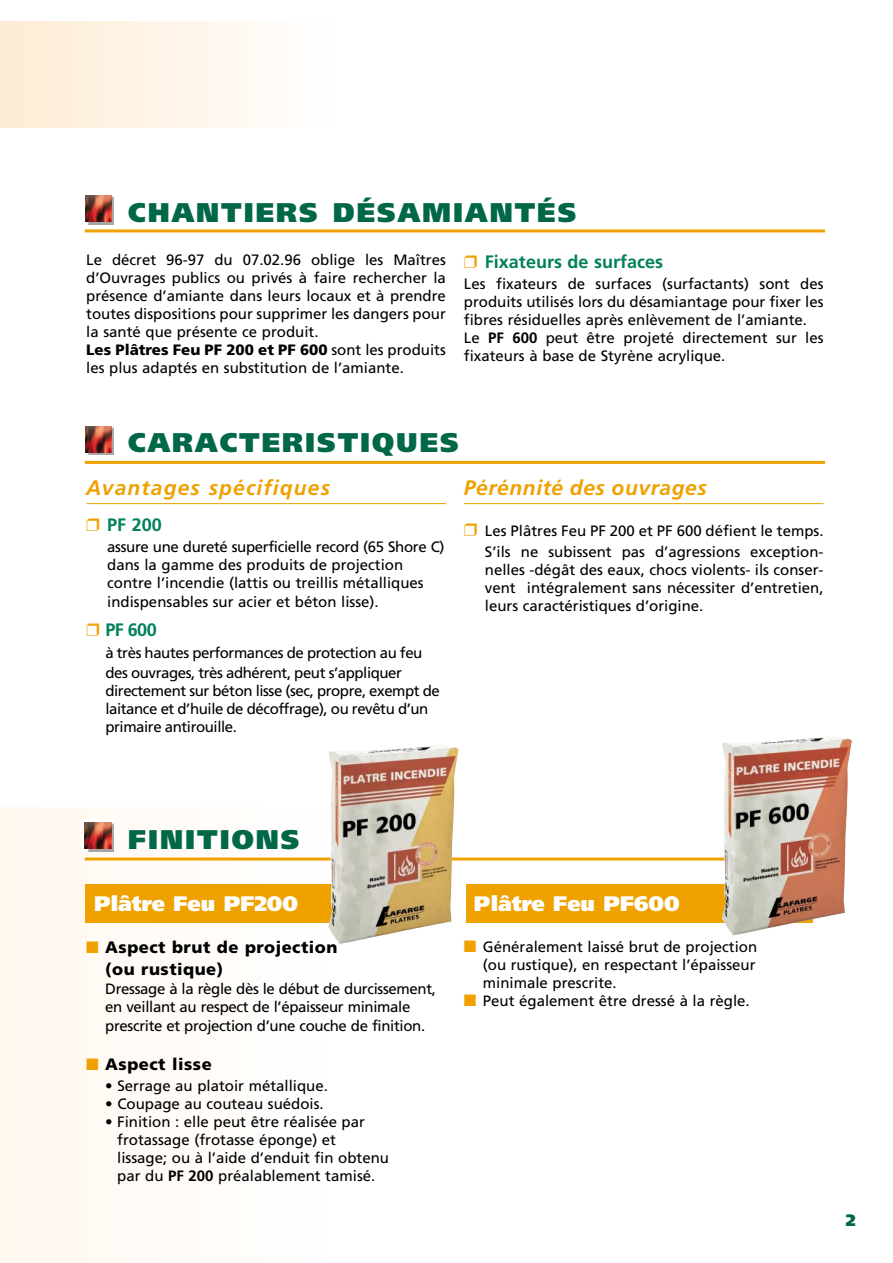
<style>
.page{position:relative;width:893px;height:1263px;background:#fff}
.page>*{position:absolute;margin:0;border:0;box-sizing:border-box;transform-origin:0 0}
.t1{font:900 27px "Frutiger";letter-spacing:.075em;color:#006749}
.t2{font:900 21px "Frutiger";color:#fff}
.t3{font:italic 700 21px "Frutiger";letter-spacing:.055em;color:#efa100}
.t4{font:italic 700 21px "Frutiger";letter-spacing:.03em;color:#efa100}
.t5{font:700 18px "Frutiger";color:#00805b}
.t6{font:900 16.5px/21.6px "Frutiger";letter-spacing:.03em;color:#000}
.t7{font:900 16.5px "Frutiger";color:#006749}
.t8{font:15px/18px "Frutiger";color:#000}
.t9{font:15px/18px "Frutiger";letter-spacing:-.03em;color:#000}
.t10{font:15px/18.6px "Frutiger";letter-spacing:-.02em;color:#000}
.s1{font-weight:900}
.s2{color:#efa100}
.s3{font-weight:700}
</style>
<div class="page">
<div style="left:0;top:808px;width:6px;height:455px;background:#fff8ef"></div>
<div style="left:11px;top:808px;width:11px;height:455px;background:#fff8ef"></div>
<div style="left:27px;top:808px;width:11px;height:455px;background:#fff8f0"></div>
<div style="left:43px;top:808px;width:11px;height:455px;background:#fff9f1"></div>
<div style="left:58px;top:808px;width:12px;height:455px;background:#fff9f2"></div>
<div style="left:74px;top:808px;width:12px;height:455px;background:#fff9f2"></div>
<div style="left:90px;top:808px;width:11px;height:455px;background:#fffaf3"></div>
<div style="left:106px;top:808px;width:11px;height:455px;background:#fffaf4"></div>
<div style="left:122px;top:808px;width:11px;height:455px;background:#fffaf5"></div>
<div style="left:138px;top:808px;width:11px;height:455px;background:#fffaf5"></div>
<div style="left:153px;top:808px;width:12px;height:455px;background:#fffbf6"></div>
<div style="left:169px;top:808px;width:12px;height:455px;background:#fffcf7"></div>
<div style="left:185px;top:808px;width:11px;height:455px;background:#fffcf8"></div>
<div style="left:201px;top:808px;width:11px;height:455px;background:#fffcf9"></div>
<div style="left:217px;top:808px;width:11px;height:455px;background:#fffcf9"></div>
<div style="left:233px;top:808px;width:11px;height:455px;background:#fffdfa"></div>
<div style="left:249px;top:808px;width:11px;height:455px;background:#fffdfb"></div>
<hr style="left:86px;top:503px;width:360px;height:1px;background:#efa100">
<hr style="left:464px;top:503px;width:359px;height:1px;background:#efa100">
<img style="left:85px;top:426px;width:28px;height:29px">
<img style="left:85px;top:426px;width:26px;height:26px">
<img style="left:85px;top:195px;width:28px;height:29px">
<img style="left:85px;top:196px;width:26px;height:26px">
<div style="left:85px;top:884px;width:345px;height:39px;background:#efa100"></div>
<div style="left:466px;top:885px;width:346px;height:38px;background:#efa100"></div>
<hr style="left:85px;top:229px;width:740px;height:3px;background:#efa100">
<hr style="left:85px;top:461px;width:740px;height:3px;background:#efa100">
<img style="left:82px;top:820px;width:31px;height:31px">
<img style="left:85px;top:823px;width:26px;height:26px">
<hr style="left:85px;top:858px;width:740px;height:3px;background:#efa100">
<img style="left:328px;top:745px;width:131px;height:199px">
<img style="left:721px;top:737px;width:131px;height:198px">
<hr style="left:0;top:21px;width:1px;height:106px;background:#fdebd2">
<hr style="left:1px;top:21px;width:3px;height:106px;background:#fdebd3">
<hr style="left:7px;top:21px;width:3px;height:106px;background:#fdecd4">
<hr style="left:13px;top:21px;width:3px;height:106px;background:#fdecd5">
<hr style="left:19px;top:21px;width:3px;height:106px;background:#fdedd6">
<hr style="left:25px;top:21px;width:3px;height:106px;background:#fdedd7">
<hr style="left:31px;top:21px;width:3px;height:106px;background:#feedd7">
<hr style="left:37px;top:21px;width:3px;height:106px;background:#feeed8">
<hr style="left:43px;top:21px;width:3px;height:106px;background:#feeed9">
<hr style="left:49px;top:21px;width:3px;height:106px;background:#feefda">
<hr style="left:55px;top:21px;width:3px;height:106px;background:#feefda">
<hr style="left:61px;top:21px;width:3px;height:106px;background:#feefdb">
<hr style="left:67px;top:21px;width:3px;height:106px;background:#feefdc">
<hr style="left:73px;top:21px;width:3px;height:106px;background:#fef0dd">
<hr style="left:79px;top:21px;width:3px;height:106px;background:#fef0de">
<hr style="left:85px;top:21px;width:3px;height:106px;background:#fef0df">
<hr style="left:91px;top:21px;width:3px;height:106px;background:#fef1e0">
<hr style="left:97px;top:21px;width:3px;height:106px;background:#fef1e0">
<hr style="left:103px;top:21px;width:3px;height:106px;background:#fff2e1">
<hr style="left:109px;top:21px;width:3px;height:106px;background:#fff2e2">
<hr style="left:115px;top:21px;width:3px;height:106px;background:#fff2e3">
<hr style="left:121px;top:21px;width:3px;height:106px;background:#fff2e3">
<hr style="left:127px;top:21px;width:3px;height:106px;background:#fff3e4">
<hr style="left:133px;top:21px;width:3px;height:106px;background:#fff3e5">
<hr style="left:139px;top:21px;width:3px;height:106px;background:#fff3e6">
<hr style="left:145px;top:21px;width:3px;height:106px;background:#fff4e6">
<hr style="left:151px;top:21px;width:3px;height:106px;background:#fff4e7">
<hr style="left:157px;top:21px;width:3px;height:106px;background:#fff5e8">
<hr style="left:163px;top:21px;width:3px;height:106px;background:#fff5e9">
<hr style="left:169px;top:21px;width:3px;height:106px;background:#fff5ea">
<hr style="left:175px;top:21px;width:3px;height:106px;background:#fff5ea">
<hr style="left:181px;top:21px;width:3px;height:106px;background:#fff6eb">
<hr style="left:187px;top:21px;width:3px;height:106px;background:#fff6ec">
<hr style="left:193px;top:21px;width:3px;height:106px;background:#fff7ec">
<hr style="left:199px;top:21px;width:3px;height:106px;background:#fff7ed">
<hr style="left:205px;top:21px;width:3px;height:106px;background:#fff7ee">
<hr style="left:211px;top:21px;width:3px;height:106px;background:#fff8ef">
<hr style="left:217px;top:21px;width:3px;height:106px;background:#fff8ef">
<hr style="left:223px;top:21px;width:3px;height:106px;background:#fff8f0">
<hr style="left:229px;top:21px;width:3px;height:106px;background:#fff9f1">
<hr style="left:235px;top:21px;width:3px;height:106px;background:#fff9f2">
<hr style="left:241px;top:21px;width:3px;height:106px;background:#fff9f2">
<hr style="left:247px;top:21px;width:3px;height:106px;background:#fffaf3">
<hr style="left:253px;top:21px;width:3px;height:106px;background:#fffaf4">
<hr style="left:259px;top:21px;width:3px;height:106px;background:#fffaf5">
<hr style="left:265px;top:21px;width:3px;height:106px;background:#fffaf5">
<hr style="left:271px;top:21px;width:3px;height:106px;background:#fffbf6">
<hr style="left:277px;top:21px;width:3px;height:106px;background:#fffcf7">
<hr style="left:283px;top:21px;width:3px;height:106px;background:#fffcf8">
<hr style="left:289px;top:21px;width:3px;height:106px;background:#fffcf9">
<hr style="left:295px;top:21px;width:3px;height:106px;background:#fffcf9">
<hr style="left:301px;top:21px;width:3px;height:106px;background:#fffdfa">
<hr style="left:307px;top:21px;width:3px;height:106px;background:#fffdfb">
<h1 class="t1" style="left:128px;top:201px;width:449px">CHANTIERS DÉSAMIANTÉS</h1>
<p class="t8" style="left:86px;top:252px;width:361px">Le décret 96-97 du 07.02.96 oblige les Maîtres d’Ouvrages publics ou privés à faire rechercher la présence d’amiante dans leurs locaux et à prendre toutes dispositions pour supprimer les dangers pour la santé que présente ce produit.<br><span class="s1">Les Plâtres Feu PF 200 et PF 600</span> sont les produits les plus adaptés en substitution de l’amiante.</p>
<p class="t5" style="left:464px;top:254px;width:200px"><span class="s2">❒</span> Fixateurs de surfaces</p>
<p class="t8" style="left:464px;top:276px;width:361px">Les fixateurs de surfaces (surfactants) sont des produits utilisés lors du désamiantage pour fixer les fibres résiduelles après enlèvement de l’amiante.<br>Le <span class="s3">PF 600</span> peut être projeté directement sur les fixateurs à base de Styrène acrylique.</p>
<h1 class="t1" style="left:128px;top:432px;width:332px">CARACTERISTIQUES</h1>
<h2 class="t3" style="left:86px;top:479px;width:245px">Avantages spécifiques</h2>
<p class="t5" style="left:86px;top:517px;width:77px"><span class="s2">❒</span> PF 200</p>
<p class="t8" style="left:107px;top:539px;width:339px">assure une dureté superficielle record (65 Shore C) dans la gamme des produits de projection contre l’incendie (lattis ou treillis métalliques indispensables sur acier et béton lisse).</p>
<p class="t5" style="left:86px;top:623px;width:72px"><span class="s2">❒</span> PF 600</p>
<p class="t9" style="left:105px;top:643px;width:318px;line-height:20.4px">à très hautes performances de protection au feu des ouvrages, très adhérent, peut s’appliquer</p>
<p class="t9" style="left:105px;top:683px;width:336px">directement sur béton lisse (sec, propre, exempt de laitance et d’huile de décoffrage), ou revêtu d’un primaire antirouille.</p>
<h2 class="t4" style="left:464px;top:479px;width:244px">Pérénnité des ouvrages</h2>
<p class="t8" style="left:464px;top:521px;width:361px;line-height:21.3px;text-align:right"><span class="s2">❒</span> Les Plâtres Feu PF 200 et PF 600 défient le temps.<br>S’ils ne subissent pas d’agressions exception-</p>
<p class="t8" style="left:485px;top:562px;width:340px;text-align:justify">nelles -dégât des eaux, chocs violents- ils conser&shy;vent intégralement sans nécessiter d’entretien, leurs caractéristiques d’origine.</p>
<h1 class="t1" style="left:128px;top:828px;width:172px">FINITIONS</h1>
<h2 class="t2" style="left:94px;top:896px;width:205px">Plâtre Feu PF200</h2>
<h2 class="t2" style="left:474px;top:896px;width:207px">Plâtre Feu PF600</h2>
<p class="t6" style="left:105px;top:938px;width:234px;text-indent:-19px"><span class="s2">■</span> Aspect brut de projection (ou rustique)</p>
<p class="t10" style="left:105px;top:980px;width:332px">Dressage à la règle dès le début de durcissement, en veillant au respect de l’épaisseur minimale prescrite et projection d’une couche de finition.</p>
<p class="t6" style="left:86px;top:1055px;width:127px"><span class="s2">■</span> Aspect lisse</p>
<p class="t8" style="left:105px;top:1078px;width:224px">• Serrage au platoir métallique.</p>
<p class="t8" style="left:105px;top:1096px;width:220px">• Coupage au couteau suédois.</p>
<p class="t8" style="left:117px;top:1114px;width:273px;text-indent:-12px">• Finition : elle peut être réalisée par frotassage (frotasse éponge) et lissage; ou à l’aide d’enduit fin obtenu par du <span class="s3">PF 200</span> préalablement tamisé.</p>
<p class="t8" style="left:483px;top:939px;width:276px;text-align:justify;text-indent:-19px"><span class="s2">■</span> Généralement laissé brut de projection (ou rustique), en respectant l’épaisseur minimale prescrite.</p>
<p class="t8" style="left:464px;top:993px;width:287px"><span class="s2">■</span> Peut également être dressé à la règle.</p>
<p class="t7" style="left:845px;top:1214px;width:11px">2</p>
</div>
